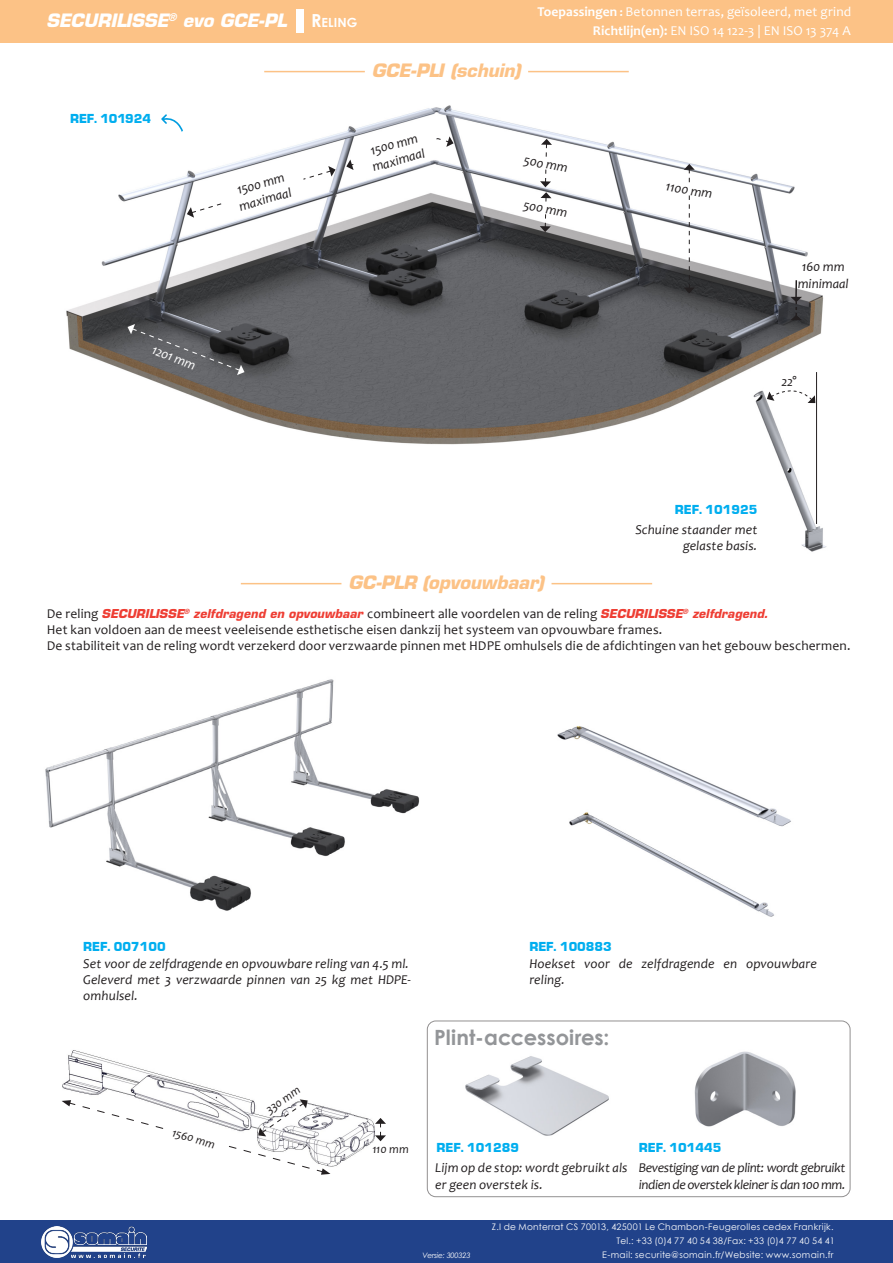
<style>
.page{position:relative;width:893px;height:1263px;background:#fff}
.page>*{position:absolute;margin:0;border:0;box-sizing:border-box;transform-origin:0 0}
.t1{font:700 21px "Century Gothic";color:#939598}
.t2{font:italic 700 18px "Eurostile LT Std";color:#fcc286}
.t3{font:italic 700 18px "Eurostile LT Std";letter-spacing:-.01em;color:#fff}
.t4{font:italic 13.5px/16.2px "Candara";letter-spacing:.005em;color:#231f20}
.t5{font:13.5px "Candara";letter-spacing:.01em;color:#231f20}
.t6{font:13.5px/18.9px "Candara";letter-spacing:.01em;color:#fff;text-align:right}
.t7{font:italic 13.5px/16.2px "Candara";letter-spacing:-.03em;color:#231f20}
.t8{font:900 13.5px "Eurostile Becker";color:#00aeef}
.t9{font:italic 13.5px "Candara";color:#fff}
.t10{font:700 12.6px "Century Gothic";letter-spacing:.005em;color:#fff}
.t11{font:italic 700 12px "Eurostile LT Std";letter-spacing:.005em;color:#ee3e34}
.t12{font:italic 12px "Candara";color:#231f20}
.t13{font:9px/13.8px "Century Gothic";letter-spacing:.03em;color:#fff;text-align:right}
.t14{font:italic 7.5px "Century Gothic";letter-spacing:-.025em;color:#fff}
.s1{font-size:18px}
.s2{font-weight:700}
.s3{font-weight:700;font-size:12px}
.s4{font-family:"Candara";font-weight:400;font-style:normal;font-size:13.5px;color:#231f20}
</style>
<div class="page">
<div style="left:0;top:1220px;width:893px;height:43px;background:#21428a"></div>
<img style="left:42px;top:1226px;width:104px;height:31px">
<div style="left:0;top:0;width:893px;height:43px;background:#fcc286"></div>
<div style="left:296px;top:10px;width:7px;height:23px;background:#fff"></div>
<img style="left:557px;top:726px;width:234px;height:191px">
<img style="left:62px;top:1050px;width:308px;height:117px">
<svg style="left:62px;top:1099px;width:268px;height:76px"></svg>
<img style="left:694px;top:1051px;width:102px;height:76px">
<img style="left:465px;top:1056px;width:144px;height:80px">
<svg style="left:370px;top:1118px;width:16px;height:26px"></svg>
<img style="left:66px;top:105px;width:758px;height:340px">
<img style="left:742px;top:387px;width:85px;height:165px">
<svg style="left:661px;top:164px;width:57px;height:129px"></svg>
<svg style="left:790px;top:280px;width:12px;height:40px"></svg>
<svg style="left:767px;top:388px;width:48px;height:15px"></svg>
<hr style="left:816px;top:372px;width:1px;height:152px;background:#231f20">
<img style="left:45px;top:679px;width:375px;height:232px">
<div style="left:427px;top:1020px;width:423px;height:177px;border:1px solid #231f20;border-radius:9px"></div>
<hr style="left:264px;top:71px;width:101px;height:1px;background:#fcc286">
<hr style="left:528px;top:71px;width:101px;height:1px;background:#fcc286">
<svg style="left:187px;top:166px;width:149px;height:54px"></svg>
<svg style="left:346px;top:128px;width:108px;height:52px"></svg>
<hr style="left:241px;top:583px;width:100px;height:1px;background:#fcc286">
<hr style="left:551px;top:583px;width:101px;height:1px;background:#fcc286">
<svg style="left:128px;top:324px;width:116px;height:51px;background:#5c5b5d"></svg>
<svg style="left:517px;top:139px;width:57px;height:93px"></svg>
<svg style="left:161px;top:112px;width:24px;height:24px"></svg>
<h2 class="t3" style="left:46px;top:9px;width:242px">SECURILISSE<sup>®</sup> evo GCE-PL</h2>
<p class="t10" style="left:311px;top:13px;width:48px"><span class="s1">R</span>eling</p>
<p class="t6" style="left:537px;top:2px;width:315px"><span class="s2">Toepassingen</span> <span class="s3">:</span> Betonnen terras, geïsoleerd, met grind<br><span class="s2">Richtlijn(en):</span> EN ISO 14 122-3 | EN ISO 13 374 A</p>
<p class="t8" style="left:70px;top:111px;width:82px">REF. 101924</p>
<p class="t4" style="left:233px;top:183px;width:55px;rotate:-16deg">1500 mm maximaal</p>
<p class="t9" style="left:156px;top:341px;width:47px;rotate:21deg">1201 mm</p>
<p class="t2" style="left:372px;top:59px;width:150px">GCE-PLI (schuin)</p>
<p class="t4" style="left:366px;top:144px;width:55px;rotate:-16deg">1500 mm maximaal</p>
<p class="t4" style="left:526px;top:152px;width:46px;rotate:11deg">500 mm</p>
<p class="t4" style="left:525px;top:196px;width:46px;rotate:11deg">500 mm</p>
<p class="t2" style="left:348px;top:571px;width:197px">GC-PLR (opvouwbaar)</p>
<p class="t4" style="left:667px;top:178px;width:49px;rotate:10deg">1100 mm</p>
<p class="t4" style="left:798px;top:259px;width:52px;text-align:center">160 mm minimaal</p>
<p class="t4" style="left:781px;top:373px;width:17px">22°</p>
<p class="t8" style="left:675px;top:502px;width:84px">REF. 101925</p>
<p class="t4" style="left:635px;top:521px;width:123px;text-align:right">Schuine staander met gelaste basis.</p>
<p class="t11" style="left:47px;top:606px;width:723px"><span class="s4">De reling</span> SECURILISSE<sup>®</sup> zelfdragend en opvouwbaar <span class="s4">combineert alle voordelen van de reling</span> SECURILISSE<sup>®</sup> zelfdragend.</p>
<p class="t5" style="left:47px;top:621px;width:617px">Het kan voldoen aan de meest veeleisende esthetische eisen dankzij het systeem van opvouwbare frames.</p>
<p class="t5" style="left:47px;top:637px;width:805px">De stabiliteit van de reling wordt verzekerd door verzwaarde pinnen met HDPE omhulsels die de afdichtingen van het gebouw beschermen.</p>
<p class="t8" style="left:83px;top:939px;width:84px">REF. 007100</p>
<p class="t4" style="left:83px;top:955px;width:327px">Set voor de zelfdragende en opvouwbare reling van 4.5 ml.</p>
<p class="t4" style="left:83px;top:971px;width:329px">Geleverd met 3 verzwaarde pinnen van 25 kg met HDPE&shy;omhulsel.</p>
<p class="t12" style="left:263px;top:1104px;width:40px;rotate:-34deg">330 mm</p>
<p class="t8" style="left:529px;top:939px;width:84px">REF. 100883</p>
<p class="t4" style="left:529px;top:955px;width:289px">Hoekset voor de zelfdragende en opvouwbare reling.</p>
<p class="t1" style="left:434px;top:1022px;width:177px">Plint-accessoires:</p>
<p class="t12" style="left:175px;top:1125px;width:46px;rotate:16deg">1560 mm</p>
<p class="t12" style="left:372px;top:1142px;width:38px">110 mm</p>
<p class="t8" style="left:639px;top:1140px;width:84px">REF. 101445</p>
<p class="t8" style="left:437px;top:1140px;width:84px">REF. 101289</p>
<p class="t4" style="left:435px;top:1160px;width:194px">Lijm op de stop: wordt gebruikt als er geen overstek is.</p>
<p class="t7" style="left:639px;top:1160px;width:208px">Bevestiging van de plint: wordt gebruikt indien de overstek kleiner is dan 100 mm.</p>
<p class="t13" style="left:492px;top:1220px;width:344px">Z.I de Monterrat CS 70013, 425001 Le Chambon-Feugerolles cedex Frankrijk.<br>Tel.: +33 (0)4 77 40 54 38/Fax: +33 (0)4 77 40 54 41</p>
<p class="t14" style="left:422px;top:1250px;width:50px">Versie: 300323</p>
<p class="t13" style="left:602px;top:1248px;width:233px">E-mail: securite@somain.fr/Website: www.somain.fr</p>
</div>
